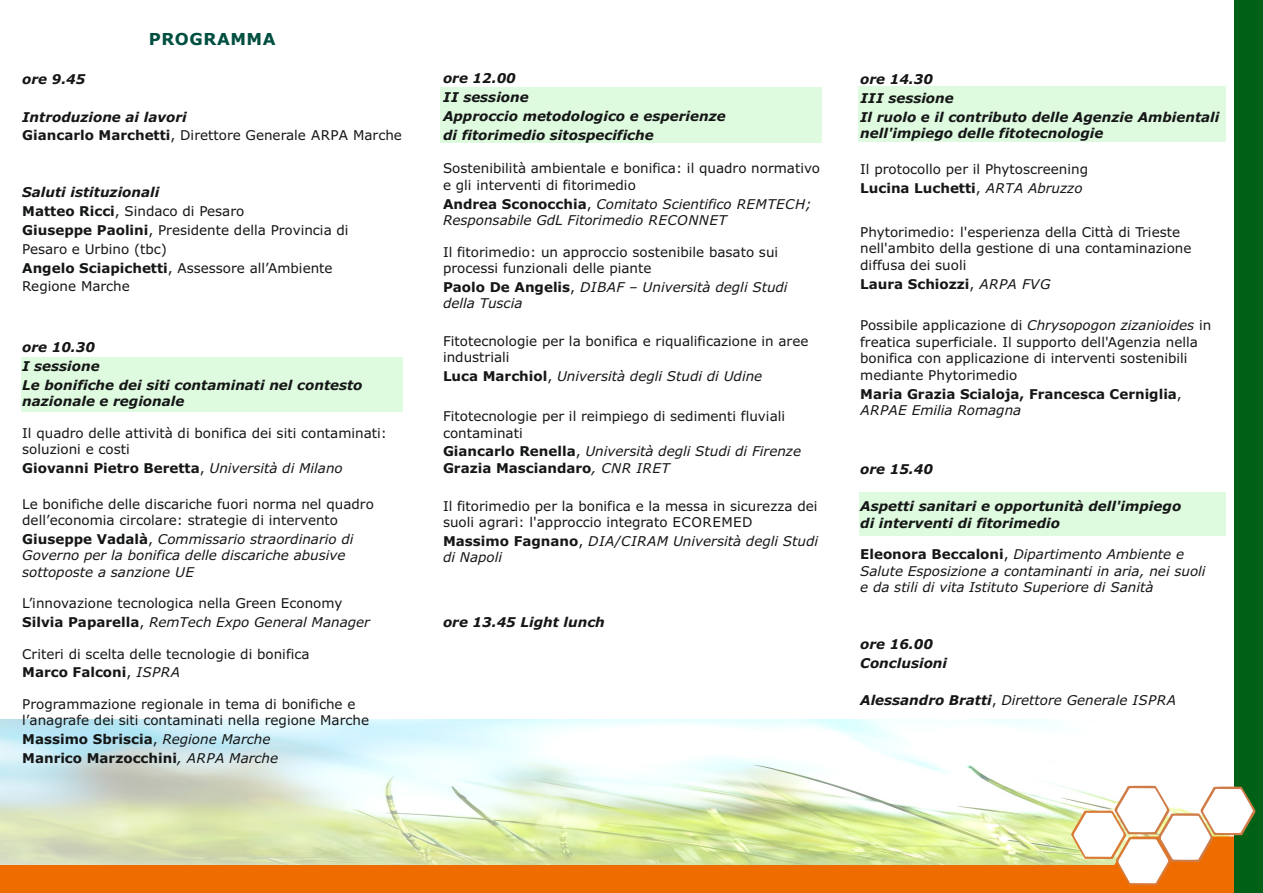
<style>
.page{position:relative;width:1263px;height:893px;background:#fff}
.page>*{position:absolute;margin:0;border:0;box-sizing:border-box;transform-origin:0 0}
.t1{font:700 16.5px "Verdana";letter-spacing:.035em;color:#004f41}
.t2{font:13.5px/16.4px "Verdana";color:#151616}
.t3{font:italic 13.5px/16.4px "Verdana";color:#151616}
.t4{font:italic 700 13.5px/18.9px "Verdana";color:#151616}
.t5{font:700 13.5px/18.9px "Verdana";color:#151616}
.s1{font-weight:700;font-style:italic}
.s2{font-weight:700}
.s3{font-weight:400}
.s4{font-weight:400;font-style:italic}
.s5{font-weight:700;font-style:normal}
.s6{font-style:normal}
.s7{font-style:italic}
</style>
<div class="page">
<img style="left:0;top:719px;width:1155px;height:146px">
<div style="left:859px;top:492px;width:366px;height:44px;background:#defadf"></div>
<div style="left:858px;top:86px;width:368px;height:56px;background:#defadf"></div>
<div style="left:441px;top:87px;width:381px;height:55px;background:#defadf"></div>
<div style="left:21px;top:357px;width:381px;height:55px;background:#defadf"></div>
<div style="left:0;top:865px;width:1263px;height:28px;background:#ef6d00"></div>
<div style="left:1234px;top:0;width:29px;height:893px;background:#006016"></div>
<svg style="left:1071px;top:786px;width:185px;height:100px"></svg>
<p class="t1" style="left:149px;top:33px;width:128px">PROGRAMMA</p>
<p class="t4" style="left:22px;top:71px;width:65px">ore 9.45</p>
<p class="t2" style="left:22px;top:108px;width:381px;line-height:18.9px"><span class="s1">Introduzione ai lavori<br></span><span class="s2">Giancarlo Marchetti</span>, Direttore Generale ARPA Marche</p>
<p class="t2" style="left:22px;top:184px;width:328px;line-height:18.9px"><span class="s1">Saluti istituzionali<br></span><span class="s2">Matteo Ricci</span>, Sindaco di Pesaro<br><span class="s2">Giuseppe Paolini</span>, Presidente della Provincia di<br>Pesaro e Urbino (tbc)<br><span class="s2">Angelo Sciapichetti</span>, Assessore all’Ambiente<br>Regione Marche</p>
<p class="t4" style="left:22px;top:339px;width:342px">ore 10.30<br>I sessione<br>Le bonifiche dei siti contaminati nel contesto</p>
<p class="t4" style="left:22px;top:393px;width:164px">nazionale e regionale</p>
<p class="t2" style="left:22px;top:426px;width:366px">Il quadro delle attività di bonifica dei siti contaminati: soluzioni e costi</p>
<p class="t5" style="left:22px;top:460px;width:322px">Giovanni Pietro Beretta<span class="s3">,</span> <span class="s4">Università di Milano</span></p>
<p class="t2" style="left:22px;top:497px;width:353px">Le bonifiche delle discariche fuori norma nel quadro dell’economia circolare: strategie di intervento</p>
<p class="t3" style="left:22px;top:532px;width:333px"><span class="s5">Giuseppe Vadalà</span><span class="s6">,</span> Commissario straordinario di<br>Governo per la bonifica delle discariche abusive sottoposte a sanzione UE</p>
<p class="t2" style="left:22px;top:595px;width:349px;line-height:18.9px">L’innovazione tecnologica nella Green Economy<br><span class="s2">Silvia Paparella</span>, <span class="s7">RemTech Expo General Manager</span></p>
<p class="t2" style="left:22px;top:645px;width:289px;line-height:18.9px">Criteri di scelta delle tecnologie di bonifica<br><span class="s2">Marco Falconi</span>, <span class="s7">ISPRA</span></p>
<p class="t2" style="left:22px;top:697px;width:348px">Programmazione regionale in tema di bonifiche e l’anagrafe dei siti contaminati nella regione Marche</p>
<p class="t5" style="left:22px;top:731px;width:257px">Massimo Sbriscia<span class="s3">,</span> <span class="s4">Regione Marche<br></span>Manrico Marzocchini<span class="s4">, ARPA Marche</span></p>
<p class="t4" style="left:443px;top:70px;width:284px">ore 12.00<br>II sessione<br>Approccio metodologico e esperienze di fitorimedio sitospecifiche</p>
<p class="t2" style="left:443px;top:162px;width:378px">Sostenibilità ambientale e bonifica: il quadro normativo e gli interventi di fitorimedio</p>
<p class="t3" style="left:443px;top:197px;width:370px"><span class="s5">Andrea Sconocchia</span><span class="s6">,</span> Comitato Scientifico REMTECH;<br>Responsabile GdL Fitorimedio RECONNET</p>
<p class="t2" style="left:443px;top:245px;width:337px">Il fitorimedio: un approccio sostenibile basato sui processi funzionali delle piante</p>
<p class="t3" style="left:443px;top:280px;width:346px"><span class="s5">Paolo De Angelis</span><span class="s6">,</span> DIBAF – Università degli Studi della Tuscia</p>
<p class="t2" style="left:443px;top:334px;width:367px">Fitotecnologie per la bonifica e riqualificazione in aree industriali</p>
<p class="t3" style="left:443px;top:369px;width:321px"><span class="s5">Luca Marchiol</span><span class="s6">,</span> Università degli Studi di Udine</p>
<p class="t2" style="left:443px;top:409px;width:344px">Fitotecnologie per il reimpiego di sedimenti fluviali contaminati</p>
<p class="t3" style="left:443px;top:444px;width:359px"><span class="s5">Giancarlo Renella</span><span class="s6">,</span> Università degli Studi di Firenze<br><span class="s5">Grazia Masciandaro</span>, CNR IRET</p>
<p class="t2" style="left:443px;top:499px;width:376px">Il fitorimedio per la bonifica e la messa in sicurezza dei suoli agrari: l'approccio integrato ECOREMED</p>
<p class="t3" style="left:443px;top:534px;width:377px"><span class="s5">Massimo Fagnano</span><span class="s6">,</span> DIA/CIRAM Università degli Studi di Napoli</p>
<p class="t4" style="left:443px;top:614px;width:163px">ore 13.45 Light lunch</p>
<p class="t4" style="left:860px;top:71px;width:361px">ore 14.30<br>III sessione<br>Il ruolo e il contributo delle Agenzie Ambientali</p>
<p class="t4" style="left:860px;top:125px;width:245px">nell'impiego delle fitotecnologie</p>
<p class="t2" style="left:860px;top:161px;width:229px;line-height:18.9px">Il protocollo per il Phytoscreening<br><span class="s2">Lucina Luchetti</span>, <span class="s7">ARTA Abruzzo</span></p>
<p class="t2" style="left:860px;top:225px;width:333px">Phytorimedio: l'esperienza della Città di Trieste nell'ambito della gestione di una contaminazione diffusa dei suoli</p>
<p class="t5" style="left:860px;top:275px;width:192px">Laura Schiozzi<span class="s3">,</span> <span class="s4">ARPA FVG</span></p>
<p class="t2" style="left:860px;top:318px;width:353px">Possibile applicazione di <span class="s7">Chrysopogon zizanioides</span> in freatica superficiale. Il supporto dell'Agenzia nella bonifica con applicazione di interventi sostenibili mediante Phytorimedio</p>
<p class="t5" style="left:860px;top:387px;width:323px;line-height:16.4px">Maria Grazia Scialoja, Francesca Cerniglia<span class="s3">,<br></span><span class="s4">ARPAE Emilia Romagna</span></p>
<p class="t4" style="left:860px;top:460px;width:74px">ore 15.40</p>
<p class="t4" style="left:860px;top:499px;width:323px;line-height:16.4px">Aspetti sanitari e opportunità dell'impiego di interventi di fitorimedio</p>
<p class="t3" style="left:860px;top:547px;width:347px"><span class="s5">Eleonora Beccaloni</span><span class="s6">,</span> Dipartimento Ambiente e<br>Salute Esposizione a contaminanti in aria, nei suoli e da stili di vita Istituto Superiore di Sanità</p>
<p class="t4" style="left:860px;top:635px;width:88px">ore 16.00<br>Conclusioni</p>
<p class="t3" style="left:860px;top:693px;width:317px"><span class="s2">Alessandro Bratti</span><span class="s6">,</span> Direttore Generale ISPRA</p>
</div>
